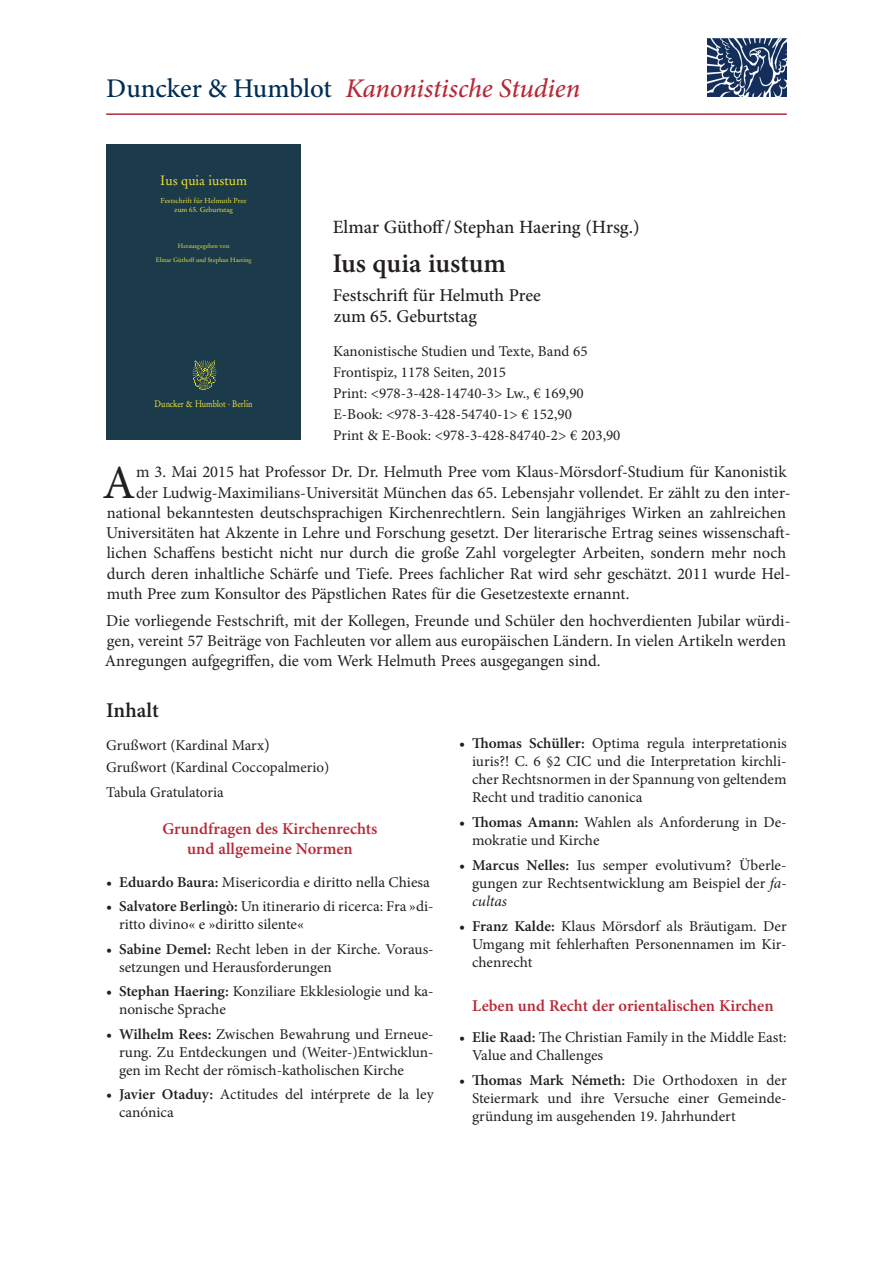
<style>
.page{position:relative;width:893px;height:1263px;background:#fff}
.page>*{position:absolute;margin:0;border:0;box-sizing:border-box;transform-origin:0 0}
.t1{font:47.7px "Minion Pro";color:#231f20}
.t2{font:italic 500 27px "Minion Pro";letter-spacing:-.005em;color:#b72837}
.t3{font:600 27px "Minion Pro";color:#231f20}
.t4{font:600 21px "Minion Pro";color:#231f20}
.t5{font:500 18.75px "Minion Pro";letter-spacing:-.005em;color:#231f20}
.t6{font:500 18px/21px "Minion Pro";color:#231f20}
.t7{font:16.5px/20.2px "Minion Pro";color:#231f20}
.t8{font:600 16.5px/20.2px "Minion Pro";color:#b72837;text-align:center}
.t9{font:15px/18px "Minion Pro";color:#231f20}
.t10{font:13.35px "Stempel Garamond";color:#f9e838}
.t11{font:9.45px "Stempel Garamond";letter-spacing:-.015em;color:#f9e838;scale:.84 1}
.t12{font:7.2px/8.6px "Stempel Garamond";color:#f9e838;text-align:center}
.t13{font:6.3px/13.8px "Stempel Garamond";color:#f9e838;text-align:center}
.s1{font-style:normal;color:#002d56}
.s2{font-size:16.5px}
.s3{font-weight:600}
.s4{font-style:italic}
</style>
<div class="page">
<div style="left:106px;top:145px;width:195px;height:295px;background:#1b3a4a"></div>
<svg style="left:192px;top:360px;width:24px;height:29px"></svg>
<img style="left:707px;top:38px;width:79px;height:59px">
<hr style="left:106px;top:114px;width:681px;height:1px;background:#b72837">
<h2 class="t2" style="left:106px;top:70px;width:475px"><span class="s1">Duncker &amp; Humblot</span> Kanonistische Studien</h2>
<p class="t10" style="left:160px;top:172px;width:88px">Ius quia iustum</p>
<p class="t12" style="left:161px;top:196px;width:88px">Festschrift für Helmuth Pree zum 65. Geburtstag</p>
<p class="t13" style="left:156px;top:239px;width:97px">Herausgegeben von<br>Elmar Güthoff und Stephan Haering</p>
<p class="t11" style="left:155px;top:398px;width:118px">Duncker &amp; Humblot . Berlin</p>
<p class="t5" style="left:333px;top:214px;width:308px">Elmar Güthoff/ Stephan Haering (Hrsg.)</p>
<h2 class="t3" style="left:332px;top:244px;width:175px">Ius quia iustum</h2>
<p class="t6" style="left:333px;top:285px;width:209px">Festschrift für Helmuth Pree zum 65. Geburtstag</p>
<p class="t9" style="left:333px;top:341px;width:289px;line-height:21px">Kanonistische Studien und Texte, Band 65<br>Frontispiz, 1178 Seiten, 2015<br>Print: &lt;978-3-428-14740-3&gt; Lw., € 169,90<br>E-Book: &lt;978-3-428-54740-1&gt; € 152,90<br>Print &amp; E-Book: &lt;978-3-428-84740-2&gt; € 203,90</p>
<h1 class="t1" style="left:103px;top:450px;width:34px">A</h1>
<p class="t7" style="left:136px;top:462px;width:652px">m 3. Mai 2015 hat Professor Dr. Dr. Helmuth Pree vom Klaus-Mörsdorf-Studium für Kanonistik</p>
<p class="t7" style="left:136px;top:482px;width:656px">der Ludwig-Maximilians-Universität München das 65. Lebensjahr vollendet. Er zählt zu den inter-</p>
<p class="t7" style="left:107px;top:503px;width:681px">national bekanntesten deutschsprachigen Kirchenrechtlern. Sein langjähriges Wirken an zahlreichen</p>
<p class="t7" style="left:106px;top:523px;width:686px">Universitäten hat Akzente in Lehre und Forschung gesetzt. Der literarische Ertrag seines wissenschaft-</p>
<p class="t7" style="left:107px;top:543px;width:681px">lichen Schaffens besticht nicht nur durch die große Zahl vorgelegter Arbeiten, sondern mehr noch</p>
<p class="t7" style="left:107px;top:563px;width:685px">durch deren inhaltliche Schärfe und Tiefe. Prees fachlicher Rat wird sehr geschätzt. 2011 wurde Hel-</p>
<p class="t7" style="left:107px;top:583px;width:524px">muth Pree zum Konsultor des Päpstlichen Rates für die Gesetzestexte ernannt.</p>
<p class="t7" style="left:105px;top:610px;width:687px">Die vorliegende Festschrift, mit der Kollegen, Freunde und Schüler den hochverdienten Jubilar würdi&shy;gen, vereint 57 Beiträge von Fachleuten vor allem aus europäischen Ländern. In vielen Artikeln werden<br>Anregungen aufgegriffen, die vom Werk Helmuth Prees ausgegangen sind.</p>
<h3 class="t4" style="left:106px;top:696px;width:54px">Inhalt</h3>
<p class="t9" style="left:106px;top:734px;width:225px;line-height:22.2px">Grußwort (Kardinal Marx<span class="s2">)<br></span>Grußwort (Kardinal Coccopalmerio)</p>
<p class="t9" style="left:106px;top:783px;width:119px">Tabula Gratulatoria</p>
<p class="t8" style="left:162px;top:818px;width:217px">Grundfragen des Kirchenrechts und allgemeine Normen</p>
<p class="t9" style="left:106px;top:873px;width:325px"><span class="s3">• Eduardo Baura:</span> Misericordia e diritto nella Chiesa</p>
<p class="t9" style="left:119px;top:898px;width:316px;text-indent:-13px"><span class="s3">• Salvatore Berlingò:</span> Un itinerario di ricerca: Fra »di&shy;ritto divino« e »diritto silente«</p>
<p class="t9" style="left:119px;top:940px;width:316px;text-indent:-13px"><span class="s3">• Sabine Demel:</span> Recht leben in der Kirche. Voraus&shy;setzungen und Herausforderungen</p>
<p class="t9" style="left:119px;top:982px;width:316px;text-indent:-13px"><span class="s3">• Stephan Haering:</span> Konziliare Ekklesiologie und ka&shy;nonische Sprache</p>
<p class="t9" style="left:119px;top:1025px;width:316px;text-align:justify;text-indent:-13px"><span class="s3">• Wilhelm Rees:</span> Zwischen Bewahrung und Erneue&shy;rung. Zu Entdeckungen und (Weiter-)Entwicklun&shy;gen im Recht der römisch-katholischen Kirche</p>
<p class="t9" style="left:119px;top:1085px;width:316px;text-indent:-13px"><span class="s3">• Javier Otaduy:</span> Actitudes del intérprete de la ley canónica</p>
<p class="t9" style="left:472px;top:734px;width:316px;text-align:justify;text-indent:-13px"><span class="s3">• Thomas Schüller:</span> Optima regula interpretationis iuris?! C. 6 §2 CIC und die Interpretation kirchli&shy;cher Rechtsnormen in der Spannung von geltendem Recht und traditio canonica</p>
<p class="t9" style="left:472px;top:813px;width:316px;text-indent:-13px"><span class="s3">• Thomas Amann:</span> Wahlen als Anforderung in De&shy;mokratie und Kirche</p>
<p class="t9" style="left:472px;top:856px;width:316px;text-align:justify;text-indent:-13px"><span class="s3">• Marcus Nelles:</span> Ius semper evolutivum? Überle&shy;gungen zur Rechtsentwicklung am Beispiel der <span class="s4">fa&shy;cultas</span></p>
<p class="t9" style="left:472px;top:918px;width:316px;text-align:justify;text-indent:-13px"><span class="s3">• Franz Kalde:</span> Klaus Mörsdorf als Bräutigam. Der Umgang mit fehlerhaften Personennamen im Kir&shy;chenrecht</p>
<p class="t8" style="left:472px;top:995px;width:303px">Leben und Recht der orientalischen Kirchen</p>
<p class="t9" style="left:472px;top:1028px;width:316px;text-indent:-13px"><span class="s3">• Elie Raad:</span> The Christian Family in the Middle East:<br>Value and Challenges</p>
<p class="t9" style="left:472px;top:1071px;width:316px;text-align:justify;text-indent:-13px"><span class="s3">• Thomas Mark Németh:</span> Die Orthodoxen in der Steiermark und ihre Versuche einer Gemeinde&shy;gründung im ausgehenden 19. Jahrhundert</p>
</div>
